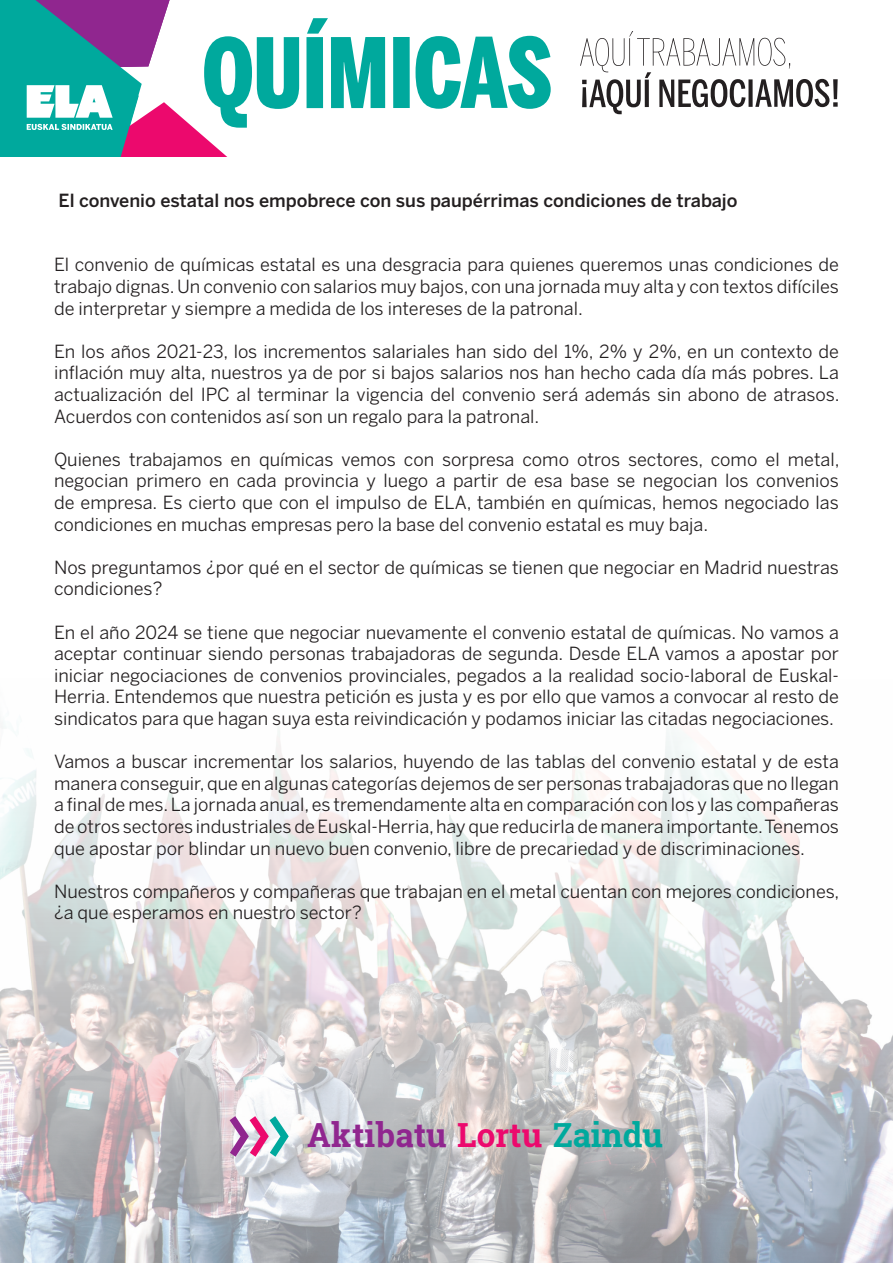
<style>
.page{position:relative;width:893px;height:1263px;background:#fff}
.page>*{position:absolute;margin:0;border:0;box-sizing:border-box;transform-origin:0 0}
.t1{font:700 33.15px "Roboto Slab";color:#90268f}
.t2{font:18px/21.6px "Benton Sans";color:#231f20;text-align:justify}
.t3{font:500 18px "Benton Sans";color:#231f20}
.s1{color:#ec096d}
.s2{color:#00a99d}
</style>
<div class="page">
<svg style="left:204px;top:36px;width:95px;height:66px"></svg>
<svg style="left:306px;top:18px;width:79px;height:84px"></svg>
<div style="left:393px;top:37px;width:17px;height:71px;background:#00a99d"></div>
<svg style="left:416px;top:36px;width:135px;height:73px"></svg>
<svg style="left:580px;top:31px;width:258px;height:83px"></svg>
<svg style="left:174px;top:102px;width:236px;height:55px"></svg>
<img style="left:0;top:726px;width:893px;height:537px">
<svg style="left:230px;top:1116px;width:59px;height:41px"></svg>
<svg style="left:0;top:0;width:174px;height:157px"></svg>
<p class="t3" style="left:59px;top:189px;width:681px">El convenio estatal nos empobrece con sus paupérrimas condiciones de trabajo</p>
<p class="t2" style="left:54px;top:254px;width:786px">El convenio de químicas estatal es una desgracia para quienes queremos unas condiciones de trabajo dignas. Un convenio con salarios muy bajos, con una jornada muy alta y con textos difíciles de interpretar y siempre a medida de los intereses de la patronal.</p>
<p class="t2" style="left:54px;top:340px;width:787px">En los años 2021-23, los incrementos salariales han sido del 1%, 2% y 2%, en un contexto de inflación muy alta, nuestros ya de por si bajos salarios nos han hecho cada día más pobres. La actualización del IPC al terminar la vigencia del convenio será además sin abono de atrasos.<br>Acuerdos con contenidos así son un regalo para la patronal.</p>
<p class="t2" style="left:54px;top:448px;width:787px">Quienes trabajamos en químicas vemos con sorpresa como otros sectores, como el metal, negocian primero en cada provincia y luego a partir de esa base se negocian los convenios de empresa. Es cierto que con el impulso de ELA, también en químicas, hemos negociado las condiciones en muchas empresas pero la base del convenio estatal es muy baja.</p>
<p class="t2" style="left:54px;top:556px;width:786px">Nos preguntamos ¿por qué en el sector de químicas se tienen que negociar en Madrid nuestras condiciones?</p>
<p class="t2" style="left:54px;top:621px;width:786px">En el año 2024 se tiene que negociar nuevamente el convenio estatal de químicas. No vamos a aceptar continuar siendo personas trabajadoras de segunda. Desde ELA vamos a apostar por iniciar negociaciones de convenios provinciales, pegados a la realidad socio-laboral de Euskal-Herria. Entendemos que nuestra petición es justa y es por ello que vamos a convocar al resto de sindicatos para que hagan suya esta reivindicación y podamos iniciar las citadas negociaciones.</p>
<p class="t2" style="left:54px;top:751px;width:786px">Vamos a buscar incrementar los salarios, huyendo de las tablas del convenio estatal y de esta manera conseguir, que en algunas categorías dejemos de ser personas trabajadoras que no llegan a final de mes. La jornada anual, es tremendamente alta en comparación con los y las compañeras de otros sectores industriales de Euskal-Herria, hay que reducirla de manera importante. Tenemos que apostar por blindar un nuevo buen convenio, libre de precariedad y de discriminaciones.</p>
<p class="t2" style="left:54px;top:880px;width:787px">Nuestros compañeros y compañeras que trabajan en el metal cuentan con mejores condiciones, ¿a que esperamos en nuestro sector?</p>
<h1 class="t1" style="left:307px;top:1112px;width:357px">Aktibatu <span class="s1">Lortu</span> <span class="s2">Zaindu</span></h1>
</div>
